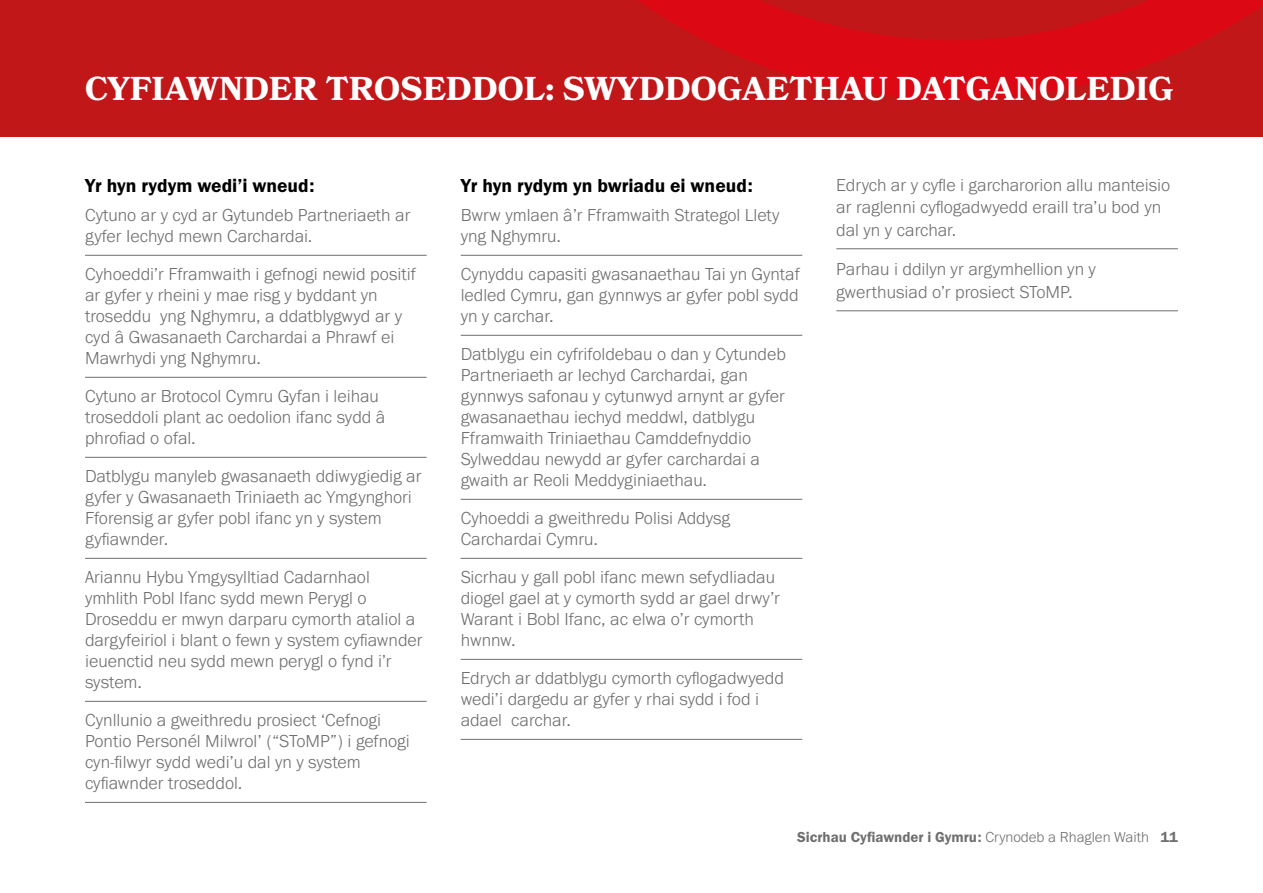
<style>
.page{position:relative;width:1263px;height:893px;background:#fff}
.page>*{position:absolute;margin:0;border:0;box-sizing:border-box;transform-origin:0 0}
.Navy_section_title{font:700 33px "Bookmania";letter-spacing:.01em;color:#fff}
.BBB{font:19.5px "Franklin Gothic URW Dem";color:#000}
.Body_List_Line{font:300 18px/21px "Franklin Gothic URW";color:#706f6f}
.t1{font:15px "Franklin Gothic URW Dem";color:#706f6f}
.s1{font-family:"Franklin Gothic URW";font-weight:300}
</style>
<div class="page">
<div style="left:0;top:0;width:1263px;height:136px;background:#c11719"></div>
<hr style="left:85px;top:255px;width:342px;height:1px;background:#706f6f">
<hr style="left:85px;top:377px;width:342px;height:1px;background:#706f6f">
<hr style="left:85px;top:457px;width:342px;height:1px;background:#706f6f">
<hr style="left:85px;top:558px;width:342px;height:1px;background:#706f6f">
<hr style="left:85px;top:701px;width:342px;height:1px;background:#706f6f">
<hr style="left:85px;top:802px;width:342px;height:1px;background:#706f6f">
<hr style="left:461px;top:255px;width:341px;height:1px;background:#706f6f">
<hr style="left:461px;top:335px;width:341px;height:1px;background:#706f6f">
<hr style="left:461px;top:499px;width:341px;height:1px;background:#706f6f">
<hr style="left:461px;top:558px;width:341px;height:1px;background:#706f6f">
<hr style="left:461px;top:659px;width:341px;height:1px;background:#706f6f">
<hr style="left:461px;top:739px;width:341px;height:1px;background:#706f6f">
<hr style="left:836px;top:249px;width:342px;height:1px;background:#706f6f">
<hr style="left:836px;top:311px;width:342px;height:1px;background:#706f6f">
<svg style="left:638px;top:0;width:625px;height:100px"></svg>
<p class="Navy_section_title" style="left:85px;top:70px;width:1090px">CYFIAWNDER TROSEDDOL: SWYDDOGAETHAU DATGANOLEDIG</p>
<p class="BBB" style="left:85px;top:173px;width:231px">Yr hyn rydym wedi’i wneud:</p>
<p class="Body_List_Line" style="left:85px;top:204px;width:327px">Cytuno ar y cyd ar Gytundeb Partneriaeth ar gyfer Iechyd mewn Carchardai.</p>
<p class="Body_List_Line" style="left:85px;top:263px;width:332px">Cyhoeddi’r Fframwaith i gefnogi newid positif ar gyfer y rheini y mae risg y byddant yn troseddu yng Nghymru, a ddatblygwyd ar y cyd â Gwasanaeth Carchardai a Phrawf ei Mawrhydi yng Nghymru.</p>
<p class="Body_List_Line" style="left:85px;top:385px;width:302px">Cytuno ar Brotocol Cymru Gyfan i leihau troseddoli plant ac oedolion ifanc sydd â phrofiad o ofal.</p>
<p class="Body_List_Line" style="left:85px;top:465px;width:338px">Datblygu manyleb gwasanaeth ddiwygiedig ar gyfer y Gwasanaeth Triniaeth ac Ymgynghori Fforensig ar gyfer pobl ifanc yn y system gyfiawnder.</p>
<p class="Body_List_Line" style="left:85px;top:567px;width:339px">Ariannu Hybu Ymgysylltiad Cadarnhaol ymhlith Pobl Ifanc sydd mewn Perygl o Droseddu er mwyn darparu cymorth ataliol a dargyfeiriol i blant o fewn y system cyfiawnder ieuenctid neu sydd mewn perygl o fynd i’r system.</p>
<p class="Body_List_Line" style="left:85px;top:710px;width:326px">Cynllunio a gweithredu prosiect ‘Cefnogi Pontio Personél Milwrol’ (“SToMP”) i gefnogi cyn-filwyr sydd wedi’u dal yn y system cyfiawnder troseddol.</p>
<p class="BBB" style="left:461px;top:173px;width:294px">Yr hyn rydym yn bwriadu ei wneud:</p>
<p class="Body_List_Line" style="left:461px;top:204px;width:320px">Bwrw ymlaen â’r Fframwaith Strategol Llety yng Nghymru.</p>
<p class="Body_List_Line" style="left:461px;top:263px;width:341px;text-align:justify">Cynyddu capasiti gwasanaethau Tai yn Gyntaf ledled Cymru, gan gynnwys ar gyfer pobl sydd yn y carchar.</p>
<p class="Body_List_Line" style="left:461px;top:343px;width:327px">Datblygu ein cyfrifoldebau o dan y Cytundeb Partneriaeth ar Iechyd Carchardai, gan gynnwys safonau y cytunwyd arnynt ar gyfer gwasanaethau iechyd meddwl, datblygu Fframwaith Triniaethau Camddefnyddio Sylweddau newydd ar gyfer carchardai a gwaith ar Reoli Meddyginiaethau.</p>
<p class="Body_List_Line" style="left:461px;top:507px;width:271px">Cyhoeddi a gweithredu Polisi Addysg<br>Carchardai Cymru.</p>
<p class="Body_List_Line" style="left:461px;top:567px;width:321px">Sicrhau y gall pobl ifanc mewn sefydliadau diogel gael at y cymorth sydd ar gael drwy’r<br>Warant i Bobl Ifanc, ac elwa o’r cymorth hwnnw.</p>
<p class="Body_List_Line" style="left:461px;top:668px;width:325px">Edrych ar ddatblygu cymorth cyflogadwyedd wedi’i dargedu ar gyfer y rhai sydd i fod i adael carchar.</p>
<p class="Body_List_Line" style="left:836px;top:173px;width:336px;line-height:22.5px">Edrych ar y cyfle i garcharorion allu manteisio ar raglenni cyflogadwyedd eraill tra’u bod yn dal yn y carchar.</p>
<p class="Body_List_Line" style="left:836px;top:258px;width:261px;line-height:22.5px">Parhau i ddilyn yr argymhellion yn y gwerthusiad o’r prosiect SToMP.</p>
<p class="t1" style="left:797px;top:828px;width:382px">Sicrhau Cyfiawnder i Gymru: <span class="s1">Crynodeb a Rhaglen Waith</span> 11</p>
</div>
